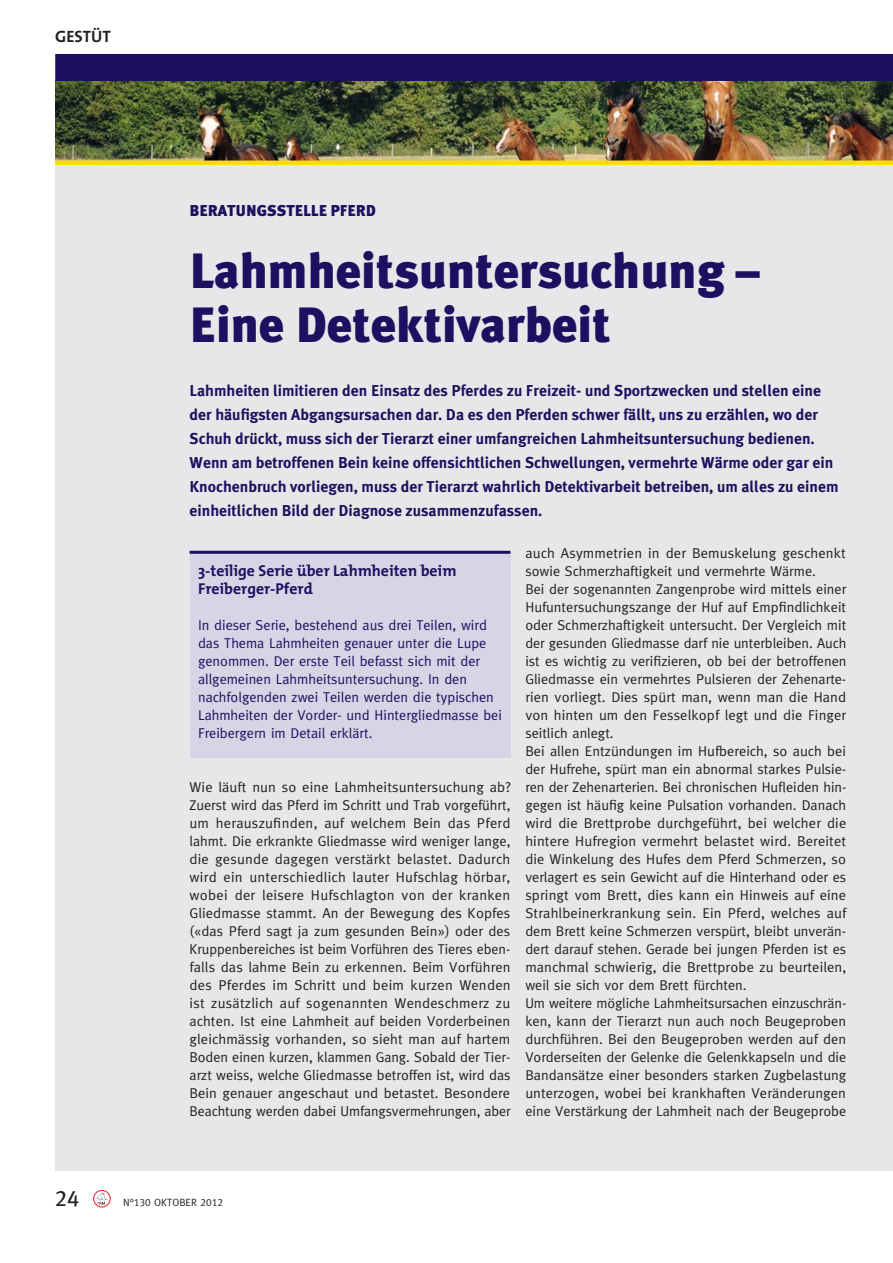
<style>
.page{position:relative;width:893px;height:1263px;background:#fff}
.page>*{position:absolute;margin:0;border:0;box-sizing:border-box;transform-origin:0 0}
.t1{font:900 49.5px/54px "Meta Plus";color:#1c1060}
.t2{font:22.5px "Meta Plus Book Caps";color:#231f20}
.t3{font:16.5px "The Mix Bold Caps";color:#231f20}
.t4{font:700 15.75px/24px "Meta Plus";color:#1c1060}
.t5{font:700 15.75px/18px "The Mix";color:#1c1060}
.t6{font:900 15.75px "Meta Plus";color:#1c1060}
.t7{font:14.25px/18px "Meta";color:#231f20;text-align:justify}
.t8{font:14.25px/18px "Meta";color:#1c1060}
.t9{font:10.5px "Meta Caps";color:#231f20}
</style>
<div class="page">
<div style="left:94px;top:1190px;width:16px;height:17px;border:1px solid #ed1c24;border-radius:50%"></div>
<svg style="left:95px;top:1192px;width:13px;height:13px"></svg>
<img style="left:55px;top:81px;width:838px;height:80px">
<div style="left:55px;top:162px;width:838px;height:1008px;background:#e6e7e8"></div>
<hr style="left:55px;top:161px;width:838px;height:4px;background:#fd0">
<div style="left:55px;top:54px;width:838px;height:27px;background:#1c1060"></div>
<div style="left:190px;top:552px;width:320px;height:206px;background:#d6d4e5"></div>
<hr style="left:190px;top:551px;width:320px;height:3px;background:#1c1060">
<p class="t3" style="left:55px;top:27px;width:57px">GESTÜT</p>
<p class="t6" style="left:190px;top:203px;width:188px">BERATUNGSSTELLE PFERD</p>
<h1 class="t1" style="left:190px;top:246px;width:571px">Lahmheitsuntersuchung –<br>Eine Detektivarbeit</h1>
<p class="t4" style="left:190px;top:379px;width:650px">Lahmheiten limitieren den Einsatz des Pferdes zu Freizeit- und Sportzwecken und stellen eine der häufigsten Abgangsursachen dar. Da es den Pferden schwer fällt, uns zu erzählen, wo der Schuh drückt, muss sich der Tierarzt einer umfangreichen Lahmheitsuntersuchung bedienen.<br>Wenn am betroffenen Bein keine offensichtlichen Schwellungen, vermehrte Wärme oder gar ein Knochenbruch vorliegen, muss der Tierarzt wahrlich Detektivarbeit betreiben, um alles zu einem einheitlichen Bild der Diagnose zusammenzufassen.</p>
<p class="t5" style="left:198px;top:562px;width:260px">3-teilige Serie über Lahmheiten beim<br>Freiberger-Pferd</p>
<p class="t8" style="left:198px;top:618px;width:305px">In dieser Serie, bestehend aus drei Teilen, wird das Thema Lahmheiten genauer unter die Lupe genommen. Der erste Teil befasst sich mit der allgemeinen Lahmheitsuntersuchung. In den nachfolgenden zwei Teilen werden die typischen Lahmheiten der Vorder- und Hintergliedmasse bei Freibergern im Detail erklärt.</p>
<p class="t7" style="left:190px;top:780px;width:323px">Wie läuft nun so eine Lahmheitsuntersuchung ab?<br>Zuerst wird das Pferd im Schritt und Trab vorgeführt, um herauszufinden, auf welchem Bein das Pferd lahmt. Die erkrankte Gliedmasse wird weniger lange, die gesunde dagegen verstärkt belastet. Dadurch wird ein unterschiedlich lauter Hufschlag hörbar, wobei der leisere Hufschlagton von der kranken Gliedmasse stammt. An der Bewegung des Kopfes («das Pferd sagt ja zum gesunden Bein») oder des Kruppenbereiches ist beim Vorführen des Tieres eben&shy;falls das lahme Bein zu erkennen. Beim Vorführen des Pferdes im Schritt und beim kurzen Wenden ist zusätzlich auf sogenannten Wendeschmerz zu achten. Ist eine Lahmheit auf beiden Vorderbeinen gleichmässig vorhanden, so sieht man auf hartem Boden einen kurzen, klammen Gang. Sobald der Tier&shy;arzt weiss, welche Gliedmasse betroffen ist, wird das Bein genauer angeschaut und betastet. Besondere Beachtung werden dabei Umfangsvermehrungen, aber</p>
<p class="t7" style="left:525px;top:546px;width:323px;text-align:left">auch Asymmetrien in der Bemuskelung geschenkt sowie Schmerzhaftigkeit und vermehrte Wärme.<br>Bei der sogenannten Zangenprobe wird mittels einer Hufuntersuchungszange der Huf auf Empfindlichkeit oder Schmerzhaftigkeit untersucht. Der Vergleich mit der gesunden Gliedmasse darf nie unterbleiben. Auch ist es wichtig zu verifizieren, ob bei der betroffenen Gliedmasse ein vermehrtes Pulsieren der Zehenarte&shy;rien vorliegt. Dies spürt man, wenn man die Hand von hinten um den Fesselkopf legt und die Finger seitlich anlegt.<br>Bei allen Entzündungen im Hufbereich, so auch bei der Hufrehe, spürt man ein abnormal starkes Pulsie&shy;ren der Zehenarterien. Bei chronischen Hufleiden hin&shy;gegen ist häufig keine Pulsation vorhanden. Danach wird die Brettprobe durchgeführt, bei welcher die hintere Hufregion vermehrt belastet wird. Bereitet die Winkelung des Hufes dem Pferd Schmerzen, so verlagert es sein Gewicht auf die Hinterhand oder es springt vom Brett, dies kann ein Hinweis auf eine Strahlbeinerkrankung sein. Ein Pferd, welches auf dem Brett keine Schmerzen verspürt, bleibt unverän&shy;dert darauf stehen. Gerade bei jungen Pferden ist es manchmal schwierig, die Brettprobe zu beurteilen, weil sie sich vor dem Brett fürchten.<br>Um weitere mögliche Lahmheitsursachen einzuschrän&shy;ken, kann der Tierarzt nun auch noch Beugeproben durchführen. Bei den Beugeproben werden auf den Vorderseiten der Gelenke die Gelenkkapseln und die Bandansätze einer besonders starken Zugbelastung unterzogen, wobei bei krankhaften Veränderungen eine Verstärkung der Lahmheit nach der Beugeprobe</p>
<h2 class="t2" style="left:55px;top:1185px;width:26px">24</h2>
<p class="t9" style="left:123px;top:1196px;width:101px">N°130 OKTOBER 2012</p>
</div>
